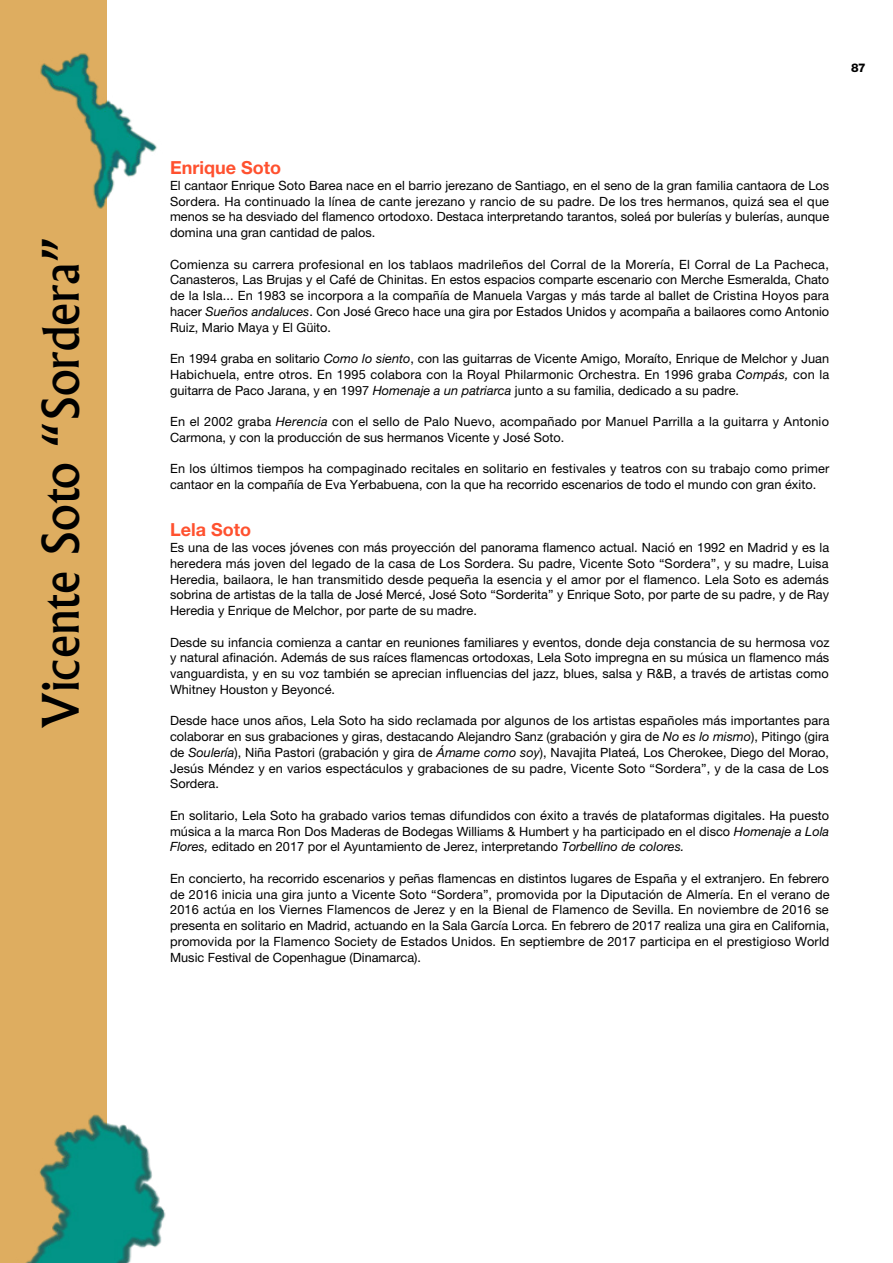
<style>
.page{position:relative;width:893px;height:1263px;background:#fff}
.page>*{position:absolute;margin:0;border:0;box-sizing:border-box;transform-origin:0 0}
.t1{font:500 48px "Albertus";color:#000}
.t2{font:700 18px "Helvetica Neue LT Pro";color:#ff512f}
.t3{font:12.75px/15.8px "Helvetica Neue LT Pro";color:#000;text-align:justify}
.t4{font:800 12px "Helvetica Neue LT Pro";color:#000}
.s1{font-style:italic}
</style>
<div class="page">
<div style="left:0;top:0;width:106px;height:1263px;background:#dead60"></div>
<img style="left:40px;top:33px;width:117px;height:185px">
<img style="left:25px;top:1088px;width:141px;height:175px">
<h1 class="t1" style="left:31px;top:729px;width:493px;rotate:-90deg">Vicente Soto “Sordera”</h1>
<p class="t4" style="left:851px;top:61px;width:16px">87</p>
<h2 class="t2" style="left:170px;top:156px;width:113px">Enrique Soto</h2>
<p class="t3" style="left:170px;top:177px;width:661px">El cantaor Enrique Soto Barea nace en el barrio jerezano de Santiago, en el seno de la gran familia cantaora de Los Sordera. Ha continuado la línea de cante jerezano y rancio de su padre. De los tres hermanos, quizá sea el que menos se ha desviado del flamenco ortodoxo. Destaca interpretando tarantos, soleá por bulerías y bulerías, aunque domina una gran cantidad de palos.</p>
<p class="t3" style="left:170px;top:256px;width:661px">Comienza su carrera profesional en los tablaos madrileños del Corral de la Morería, El Corral de La Pacheca, Canasteros, Las Brujas y el Café de Chinitas. En estos espacios comparte escenario con Merche Esmeralda, Chato de la Isla... En 1983 se incorpora a la compañía de Manuela Vargas y más tarde al ballet de Cristina Hoyos para hacer <span class="s1">Sueños andaluces</span>. Con José Greco hace una gira por Estados Unidos y acompaña a bailaores como Antonio Ruiz, Mario Maya y El Güito.</p>
<p class="t3" style="left:170px;top:350px;width:661px">En 1994 graba en solitario <span class="s1">Como lo siento</span>, con las guitarras de Vicente Amigo, Moraíto, Enrique de Melchor y Juan Habichuela, entre otros. En 1995 colabora con la Royal Philarmonic Orchestra. En 1996 graba <span class="s1">Compás,</span> con la guitarra de Paco Jarana, y en 1997 <span class="s1">Homenaje a un patriarca</span> junto a su familia, dedicado a su padre.</p>
<p class="t3" style="left:170px;top:413px;width:660px">En el 2002 graba <span class="s1">Herencia</span> con el sello de Palo Nuevo, acompañado por Manuel Parrilla a la guitarra y Antonio<br>Carmona, y con la producción de sus hermanos Vicente y José Soto.</p>
<p class="t3" style="left:170px;top:461px;width:661px">En los últimos tiempos ha compaginado recitales en solitario en festivales y teatros con su trabajo como primer cantaor en la compañía de Eva Yerbabuena, con la que ha recorrido escenarios de todo el mundo con gran éxito.</p>
<h2 class="t2" style="left:170px;top:519px;width:82px">Lela Soto</h2>
<p class="t3" style="left:170px;top:539px;width:661px">Es una de las voces jóvenes con más proyección del panorama flamenco actual. Nació en 1992 en Madrid y es la heredera más joven del legado de la casa de Los Sordera. Su padre, Vicente Soto “Sordera”, y su madre, Luisa Heredia, bailaora, le han transmitido desde pequeña la esencia y el amor por el flamenco. Lela Soto es además sobrina de artistas de la talla de José Mercé, José Soto “Sorderita” y Enrique Soto, por parte de su padre, y de Ray Heredia y Enrique de Melchor, por parte de su madre.</p>
<p class="t3" style="left:170px;top:634px;width:661px">Desde su infancia comienza a cantar en reuniones familiares y eventos, donde deja constancia de su hermosa voz y natural afinación. Además de sus raíces flamencas ortodoxas, Lela Soto impregna en su música un flamenco más vanguardista, y en su voz también se aprecian influencias del jazz, blues, salsa y R&amp;B, a través de artistas como Whitney Houston y Beyoncé.</p>
<p class="t3" style="left:170px;top:713px;width:661px">Desde hace unos años, Lela Soto ha sido reclamada por algunos de los artistas españoles más importantes para colaborar en sus grabaciones y giras, destacando Alejandro Sanz (grabación y gira de <span class="s1">No es lo mismo</span>), Pitingo (gira de <span class="s1">Soulería</span>), Niña Pastori (grabación y gira de <span class="s1">Ámame como soy</span>), Navajita Plateá, Los Cherokee, Diego del Morao, Jesús Méndez y en varios espectáculos y grabaciones de su padre, Vicente Soto “Sordera”, y de la casa de Los Sordera.</p>
<p class="t3" style="left:170px;top:807px;width:661px">En solitario, Lela Soto ha grabado varios temas difundidos con éxito a través de plataformas digitales. Ha puesto música a la marca Ron Dos Maderas de Bodegas Williams &amp; Humbert y ha participado en el disco <span class="s1">Homenaje a Lola Flores,</span> editado en 2017 por el Ayuntamiento de Jerez, interpretando <span class="s1">Torbellino de colores.</span></p>
<p class="t3" style="left:170px;top:870px;width:661px">En concierto, ha recorrido escenarios y peñas flamencas en distintos lugares de España y el extranjero. En febrero de 2016 inicia una gira junto a Vicente Soto “Sordera”, promovida por la Diputación de Almería. En el verano de 2016 actúa en los Viernes Flamencos de Jerez y en la Bienal de Flamenco de Sevilla. En noviembre de 2016 se presenta en solitario en Madrid, actuando en la Sala García Lorca. En febrero de 2017 realiza una gira en California, promovida por la Flamenco Society de Estados Unidos. En septiembre de 2017 participa en el prestigioso World Music Festival de Copenhague (Dinamarca).</p>
</div>
